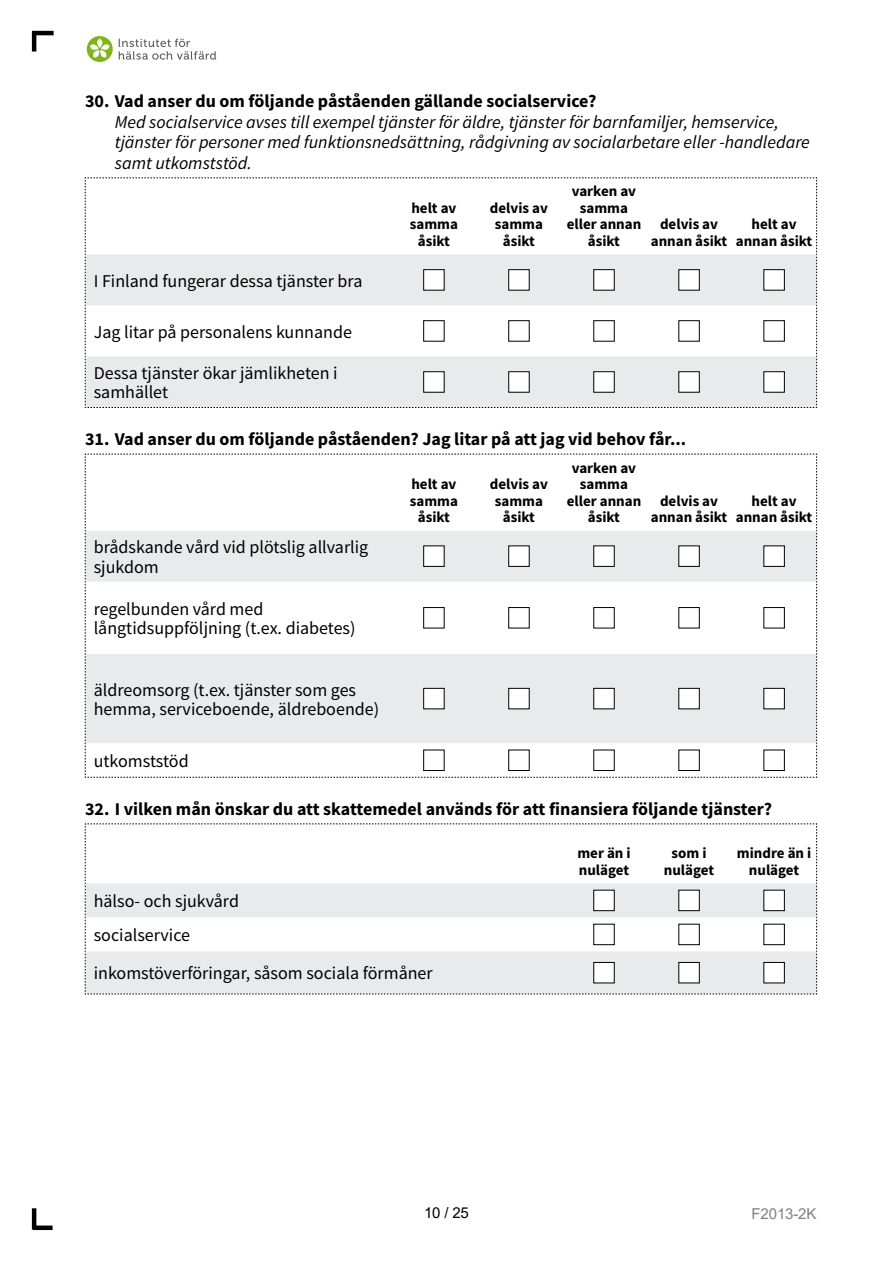
<style>
.page{position:relative;width:893px;height:1263px;background:#fff}
.page>*{position:absolute;margin:0;border:0;box-sizing:border-box;transform-origin:0 0}
.t1{font:18px/19.5px "Source Sans Pro";color:#000}
.t2{font:700 18px "Source Sans Pro";color:#000}
.t3{font:italic 18px/20.7px "Source Sans Pro";color:#000}
.t4{font:700 15px/16.5px "Source Sans Pro";color:#000;text-align:center}
.t5{font:15px "Arial";letter-spacing:-.01em;color:#818084}
.t6{font:15px "Arial";color:#000}
</style>
<div class="page">
<hr style="left:32px;top:1208px;width:4px;height:21px;background:#000">
<div style="left:33px;top:1225px;width:20px;height:5px;background:#000"></div>
<hr style="left:32px;top:31px;width:22px;height:4px;background:#000">
<hr style="left:32px;top:32px;width:4px;height:20px;background:#000">
<svg style="left:87px;top:36px;width:26px;height:26px"></svg>
<svg style="left:90px;top:39px;width:20px;height:19px"></svg>
<svg style="left:119px;top:39px;width:97px;height:21px"></svg>
<svg style="left:85px;top:177px;width:732px;height:231px"></svg>
<div style="left:424px;top:270px;width:20px;height:20px;background:#fff"></div>
<div style="left:423px;top:269px;width:22px;height:22px;border:1px solid #000"></div>
<div style="left:509px;top:270px;width:20px;height:20px;background:#fff"></div>
<div style="left:508px;top:269px;width:22px;height:22px;border:1px solid #000"></div>
<div style="left:594px;top:270px;width:20px;height:20px;background:#fff"></div>
<div style="left:593px;top:269px;width:22px;height:22px;border:1px solid #000"></div>
<div style="left:679px;top:270px;width:20px;height:20px;background:#fff"></div>
<div style="left:678px;top:269px;width:22px;height:22px;border:1px solid #000"></div>
<div style="left:764px;top:270px;width:20px;height:20px;background:#fff"></div>
<div style="left:763px;top:269px;width:22px;height:22px;border:1px solid #000"></div>
<div style="left:424px;top:321px;width:20px;height:20px;background:#fff"></div>
<div style="left:423px;top:320px;width:22px;height:22px;border:1px solid #000"></div>
<div style="left:509px;top:321px;width:20px;height:20px;background:#fff"></div>
<div style="left:508px;top:320px;width:22px;height:22px;border:1px solid #000"></div>
<div style="left:594px;top:321px;width:20px;height:20px;background:#fff"></div>
<div style="left:593px;top:320px;width:22px;height:22px;border:1px solid #000"></div>
<div style="left:679px;top:321px;width:20px;height:20px;background:#fff"></div>
<div style="left:678px;top:320px;width:22px;height:22px;border:1px solid #000"></div>
<div style="left:764px;top:321px;width:20px;height:20px;background:#fff"></div>
<div style="left:763px;top:320px;width:22px;height:22px;border:1px solid #000"></div>
<div style="left:424px;top:372px;width:20px;height:20px;background:#fff"></div>
<div style="left:423px;top:371px;width:22px;height:22px;border:1px solid #000"></div>
<div style="left:509px;top:372px;width:20px;height:20px;background:#fff"></div>
<div style="left:508px;top:371px;width:22px;height:22px;border:1px solid #000"></div>
<div style="left:594px;top:372px;width:20px;height:20px;background:#fff"></div>
<div style="left:593px;top:371px;width:22px;height:22px;border:1px solid #000"></div>
<div style="left:679px;top:372px;width:20px;height:20px;background:#fff"></div>
<div style="left:678px;top:371px;width:22px;height:22px;border:1px solid #000"></div>
<div style="left:764px;top:372px;width:20px;height:20px;background:#fff"></div>
<div style="left:763px;top:371px;width:22px;height:22px;border:1px solid #000"></div>
<svg style="left:85px;top:454px;width:732px;height:324px"></svg>
<div style="left:424px;top:546px;width:20px;height:20px;background:#fff"></div>
<div style="left:423px;top:545px;width:22px;height:22px;border:1px solid #000"></div>
<div style="left:509px;top:546px;width:20px;height:20px;background:#fff"></div>
<div style="left:508px;top:545px;width:22px;height:22px;border:1px solid #000"></div>
<div style="left:594px;top:546px;width:20px;height:20px;background:#fff"></div>
<div style="left:593px;top:545px;width:22px;height:22px;border:1px solid #000"></div>
<div style="left:679px;top:546px;width:20px;height:20px;background:#fff"></div>
<div style="left:678px;top:545px;width:22px;height:22px;border:1px solid #000"></div>
<div style="left:764px;top:546px;width:20px;height:20px;background:#fff"></div>
<div style="left:763px;top:545px;width:22px;height:22px;border:1px solid #000"></div>
<div style="left:424px;top:607px;width:20px;height:21px;background:#fff"></div>
<div style="left:423px;top:607px;width:22px;height:21px;border:1px solid #000"></div>
<div style="left:509px;top:607px;width:20px;height:21px;background:#fff"></div>
<div style="left:508px;top:607px;width:22px;height:21px;border:1px solid #000"></div>
<div style="left:594px;top:607px;width:20px;height:21px;background:#fff"></div>
<div style="left:593px;top:607px;width:22px;height:21px;border:1px solid #000"></div>
<div style="left:679px;top:607px;width:20px;height:21px;background:#fff"></div>
<div style="left:678px;top:607px;width:22px;height:21px;border:1px solid #000"></div>
<div style="left:764px;top:607px;width:20px;height:21px;background:#fff"></div>
<div style="left:763px;top:607px;width:22px;height:21px;border:1px solid #000"></div>
<div style="left:424px;top:688px;width:20px;height:21px;background:#fff"></div>
<div style="left:423px;top:688px;width:22px;height:21px;border:1px solid #000"></div>
<div style="left:509px;top:688px;width:20px;height:21px;background:#fff"></div>
<div style="left:508px;top:688px;width:22px;height:21px;border:1px solid #000"></div>
<div style="left:594px;top:688px;width:20px;height:21px;background:#fff"></div>
<div style="left:593px;top:688px;width:22px;height:21px;border:1px solid #000"></div>
<div style="left:679px;top:688px;width:20px;height:21px;background:#fff"></div>
<div style="left:678px;top:688px;width:22px;height:21px;border:1px solid #000"></div>
<div style="left:764px;top:688px;width:20px;height:21px;background:#fff"></div>
<div style="left:763px;top:688px;width:22px;height:21px;border:1px solid #000"></div>
<div style="left:424px;top:750px;width:20px;height:20px;background:#fff"></div>
<div style="left:423px;top:750px;width:22px;height:21px;border:1px solid #000"></div>
<div style="left:509px;top:750px;width:20px;height:20px;background:#fff"></div>
<div style="left:508px;top:750px;width:22px;height:21px;border:1px solid #000"></div>
<div style="left:594px;top:750px;width:20px;height:20px;background:#fff"></div>
<div style="left:593px;top:750px;width:22px;height:21px;border:1px solid #000"></div>
<div style="left:679px;top:750px;width:20px;height:20px;background:#fff"></div>
<div style="left:678px;top:750px;width:22px;height:21px;border:1px solid #000"></div>
<div style="left:764px;top:750px;width:20px;height:20px;background:#fff"></div>
<div style="left:763px;top:750px;width:22px;height:21px;border:1px solid #000"></div>
<svg style="left:85px;top:823px;width:732px;height:172px"></svg>
<div style="left:594px;top:890px;width:20px;height:21px;background:#fff"></div>
<div style="left:593px;top:890px;width:22px;height:21px;border:1px solid #000"></div>
<div style="left:679px;top:890px;width:20px;height:21px;background:#fff"></div>
<div style="left:678px;top:890px;width:22px;height:21px;border:1px solid #000"></div>
<div style="left:764px;top:890px;width:20px;height:21px;background:#fff"></div>
<div style="left:763px;top:890px;width:22px;height:21px;border:1px solid #000"></div>
<div style="left:594px;top:924px;width:20px;height:21px;background:#fff"></div>
<div style="left:593px;top:924px;width:22px;height:21px;border:1px solid #000"></div>
<div style="left:679px;top:924px;width:20px;height:21px;background:#fff"></div>
<div style="left:678px;top:924px;width:22px;height:21px;border:1px solid #000"></div>
<div style="left:764px;top:924px;width:20px;height:21px;background:#fff"></div>
<div style="left:763px;top:924px;width:22px;height:21px;border:1px solid #000"></div>
<div style="left:594px;top:962px;width:20px;height:21px;background:#fff"></div>
<div style="left:593px;top:962px;width:22px;height:21px;border:1px solid #000"></div>
<div style="left:679px;top:962px;width:20px;height:21px;background:#fff"></div>
<div style="left:678px;top:962px;width:22px;height:21px;border:1px solid #000"></div>
<div style="left:764px;top:962px;width:20px;height:21px;background:#fff"></div>
<div style="left:763px;top:962px;width:22px;height:21px;border:1px solid #000"></div>
<p class="t2" style="left:85px;top:89px;width:513px">30. Vad anser du om följande påståenden gällande socialservice?</p>
<p class="t3" style="left:115px;top:111px;width:697px">Med socialservice avses till exempel tjänster för äldre, tjänster för barnfamiljer, hemservice, tjänster för personer med funktionsnedsättning, rådgivning av socialarbetare eller -handledare samt utkomststöd.</p>
<p class="t4" style="left:410px;top:199px;width:50px">helt av samma åsikt</p>
<p class="t4" style="left:490px;top:199px;width:60px">delvis av samma åsikt</p>
<p class="t4" style="left:567px;top:183px;width:76px">varken av samma eller annan åsikt</p>
<p class="t4" style="left:651px;top:216px;width:78px">delvis av annan åsikt</p>
<p class="t4" style="left:736px;top:216px;width:78px">helt av annan åsikt</p>
<p class="t1" style="left:94px;top:271px;width:270px">I Finland fungerar dessa tjänster bra</p>
<p class="t1" style="left:94px;top:322px;width:260px">Jag litar på personalens kunnande</p>
<p class="t1" style="left:94px;top:363px;width:245px">Dessa tjänster ökar jämlikheten i samhället</p>
<p class="t2" style="left:85px;top:427px;width:603px">31. Vad anser du om följande påståenden? Jag litar på att jag vid behov får...</p>
<p class="t4" style="left:410px;top:476px;width:50px">helt av samma åsikt</p>
<p class="t4" style="left:490px;top:476px;width:60px">delvis av samma åsikt</p>
<p class="t4" style="left:567px;top:459px;width:76px">varken av samma eller annan åsikt</p>
<p class="t4" style="left:651px;top:492px;width:78px">delvis av annan åsikt</p>
<p class="t4" style="left:736px;top:492px;width:78px">helt av annan åsikt</p>
<p class="t1" style="left:94px;top:537px;width:276px">brådskande vård vid plötslig allvarlig sjukdom</p>
<p class="t1" style="left:94px;top:599px;width:263px">regelbunden vård med långtidsuppföljning (t.ex. diabetes)</p>
<p class="t1" style="left:94px;top:680px;width:287px">äldreomsorg (t.ex. tjänster som ges hemma, serviceboende, äldreboende)</p>
<p class="t1" style="left:94px;top:751px;width:96px">utkomststöd</p>
<p class="t2" style="left:85px;top:797px;width:689px">32. I vilken mån önskar du att skattemedel används för att finansiera följande tjänster?</p>
<p class="t4" style="left:577px;top:845px;width:55px;text-align:left">mer än i nuläget</p>
<p class="t4" style="left:664px;top:845px;width:52px">som i nuläget</p>
<p class="t4" style="left:737px;top:845px;width:76px">mindre än i nuläget</p>
<p class="t1" style="left:94px;top:884px;width:147px;line-height:34px">hälso- och sjukvård socialservice</p>
<p class="t1" style="left:94px;top:964px;width:341px">inkomstöverföringar, såsom sociala förmåner</p>
<p class="t6" style="left:424px;top:1203px;width:46px">10 / 25</p>
<p class="t5" style="left:752px;top:1203px;width:66px">F2013-2K</p>
</div>
